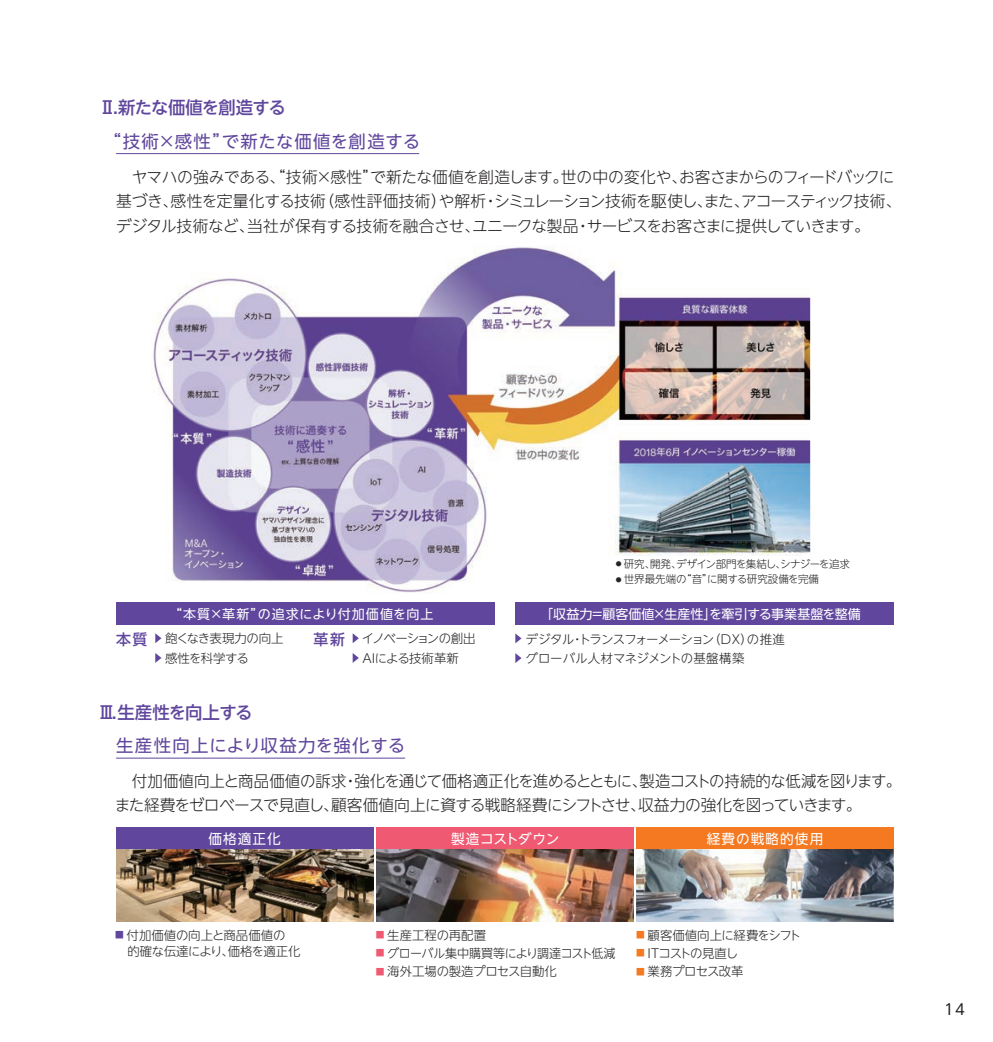
<style>
.page{position:relative;width:993px;height:1042px;background:#fff}
.page>*{position:absolute;margin:0;border:0;box-sizing:border-box;transform-origin:0 0}
.t1{font:17.32px "UD Shin Go NT Pro";letter-spacing:.045em;color:#60479d}
.t2{font:500 17.32px "UD Shin Go NT Pro";letter-spacing:-.03em;color:#60479d}
.t3{font:300 15.75px/24.5px "UD Shin Go NT Pro";letter-spacing:-.04em;color:#262324}
.t4{font:14.88px "UD Shin Go NT Pro";color:#262324}
.t5{font:13.65px "UD Shin Go NT Pro";letter-spacing:.08em;color:#fff}
.t6{font:13.65px "UD Shin Go NT Pro";letter-spacing:-.01em;color:#fff}
.t7{font:12.95px "UD Shin Go NT Pro";color:#fff}
.t8{font:12.95px "UD Shin Go NT Pro";letter-spacing:.075em;color:#fff}
.t9{font:300 12.42px/16.6px "UD Shin Go NT Pro";letter-spacing:-.025em;color:#262324}
.t10{font:300 12.42px/19.2px "UD Shin Go NT Pro";letter-spacing:-.045em;color:#262324}
.t11{font:300 12.42px/19.2px "UD Shin Go NT Pro";letter-spacing:-.055em;color:#262324}
.t12{font:300 12.42px "UD Shin Go NT Pro";letter-spacing:-.075em;color:#262324}
.t13{font:300 12.42px "UD Shin Go NT Pro";color:#262324}
.t14{font:300 10.5px "UD Shin Go NT Pro";letter-spacing:-.035em;color:#262324}
.t15{font:300 10.5px "UD Shin Go NT Pro";color:#262324}
.s1{font-weight:500;font-size:14.88px;color:#60479d}
.s2{font-size:5.77px}
.s3{font-size:8.75px;color:#60479d}
.s4{font-size:8.75px;color:#f05972}
.s5{font-size:8.75px;color:#f47921}
</style>
<div class="page">
<img style="left:152px;top:245px;width:658px;height:348px">
<hr style="left:116px;top:757px;width:289px;height:1px;background:#60479d">
<div style="left:636px;top:827px;width:257px;height:23px;background:#f47921"></div>
<img style="left:636px;top:850px;width:257px;height:72px">
<div style="left:376px;top:827px;width:257px;height:23px;background:#f05972"></div>
<img style="left:376px;top:850px;width:257px;height:72px">
<div style="left:116px;top:827px;width:257px;height:23px;background:#60479d"></div>
<img style="left:116px;top:850px;width:257px;height:72px">
<hr style="left:116px;top:153px;width:303px;height:1px;background:#60479d">
<div style="left:514px;top:602px;width:379px;height:22px;background:#60479d"></div>
<svg style="left:515px;top:633px;width:6px;height:10px"></svg>
<svg style="left:515px;top:653px;width:6px;height:10px"></svg>
<div style="left:116px;top:602px;width:379px;height:22px;background:#60479d"></div>
<svg style="left:155px;top:633px;width:6px;height:10px"></svg>
<svg style="left:155px;top:653px;width:6px;height:10px"></svg>
<svg style="left:352px;top:633px;width:7px;height:10px"></svg>
<svg style="left:352px;top:653px;width:7px;height:10px"></svg>
<p class="t2" style="left:99px;top:94px;width:189px">Ⅱ.新たな価値を創造する</p>
<p class="t1" style="left:104px;top:127px;width:317px">“技術×感性”で新たな価値を創造する</p>
<p class="t3" style="left:116px;top:164px;width:787px;text-indent:16px">ヤマハの強みである、“技術×感性”で新たな価値を創造します。世の中の変化や、お客さまからのフィードバックに基づき、感性を定量化する技術（感性評価技術）や解析・シミュレーション技術を駆使し、また、アコースティック技術、デジタル技術など、当社が保有する技術を融合させ、ユニークな製品・サービスをお客さまに提供していきます。</p>
<p class="t8" style="left:169px;top:603px;width:266px">“本質×革新”の追求により付加価値を向上</p>
<p class="t9" style="left:165px;top:628px;width:120px;line-height:19.2px;text-indent:-49px"><span class="s1">本質</span> 飽くなき表現力の向上感性を科学する</p>
<p class="t11" style="left:362px;top:628px;width:115px;text-indent:-49px"><span class="s1">革新</span> イノベーションの創出<br>AIによる技術革新</p>
<p class="t2" style="left:98px;top:698px;width:156px">Ⅲ．生産性を向上する</p>
<p class="t1" style="left:116px;top:731px;width:290px">生産性向上により収益力を強化する</p>
<p class="t14" style="left:615px;top:555px;width:235px"><span class="s2">●</span> 研究、開発、デザイン部門を集結し、シナジーを追求</p>
<p class="t15" style="left:615px;top:571px;width:204px"><span class="s2">●</span> 世界最先端の“音”に関する研究設備を完備</p>
<p class="t7" style="left:540px;top:603px;width:322px">「収益力＝顧客価値×生産性」を牽引する事業基盤を整備</p>
<p class="t10" style="left:525px;top:629px;width:261px">デジタル・トランスフォーメーション（DX）の推進グローバル人材マネジメントの基盤構築</p>
<p class="t3" style="left:115px;top:768px;width:787px;text-indent:17px">付加価値向上と商品価値の訴求・強化を通じて価格適正化を進めるとともに、製造コストの持続的な低減を図ります。また経費をゼロベースで見直し、顧客価値向上に資する戦略経費にシフトさせ、収益力の強化を図っていきます。</p>
<p class="t5" style="left:208px;top:827px;width:74px">価格適正化</p>
<p class="t6" style="left:451px;top:827px;width:110px">製造コストダウン</p>
<p class="t5" style="left:706px;top:827px;width:118px">経費の戦略的使用</p>
<p class="t9" style="left:127px;top:926px;width:175px;text-indent:-12px"><span class="s3">■</span> 付加価値の向上と商品価値の的確な伝達により、価格を適正化</p>
<p class="t13" style="left:375px;top:925px;width:112px"><span class="s4">■</span> 生産工程の再配置</p>
<p class="t9" style="left:375px;top:944px;width:241px"><span class="s4">■</span> グローバル集中購買等により調達コスト低減</p>
<p class="t9" style="left:375px;top:963px;width:183px"><span class="s4">■</span> 海外工場の製造プロセス自動化</p>
<p class="t9" style="left:636px;top:926px;width:167px"><span class="s5">■</span> 顧客価値向上に経費をシフト</p>
<p class="t12" style="left:636px;top:943px;width:103px"><span class="s5">■</span> ITコストの見直し</p>
<p class="t9" style="left:636px;top:963px;width:109px"><span class="s5">■</span> 業務プロセス改革</p>
<p class="t4" style="left:943px;top:997px;width:23px">14</p>
</div>
